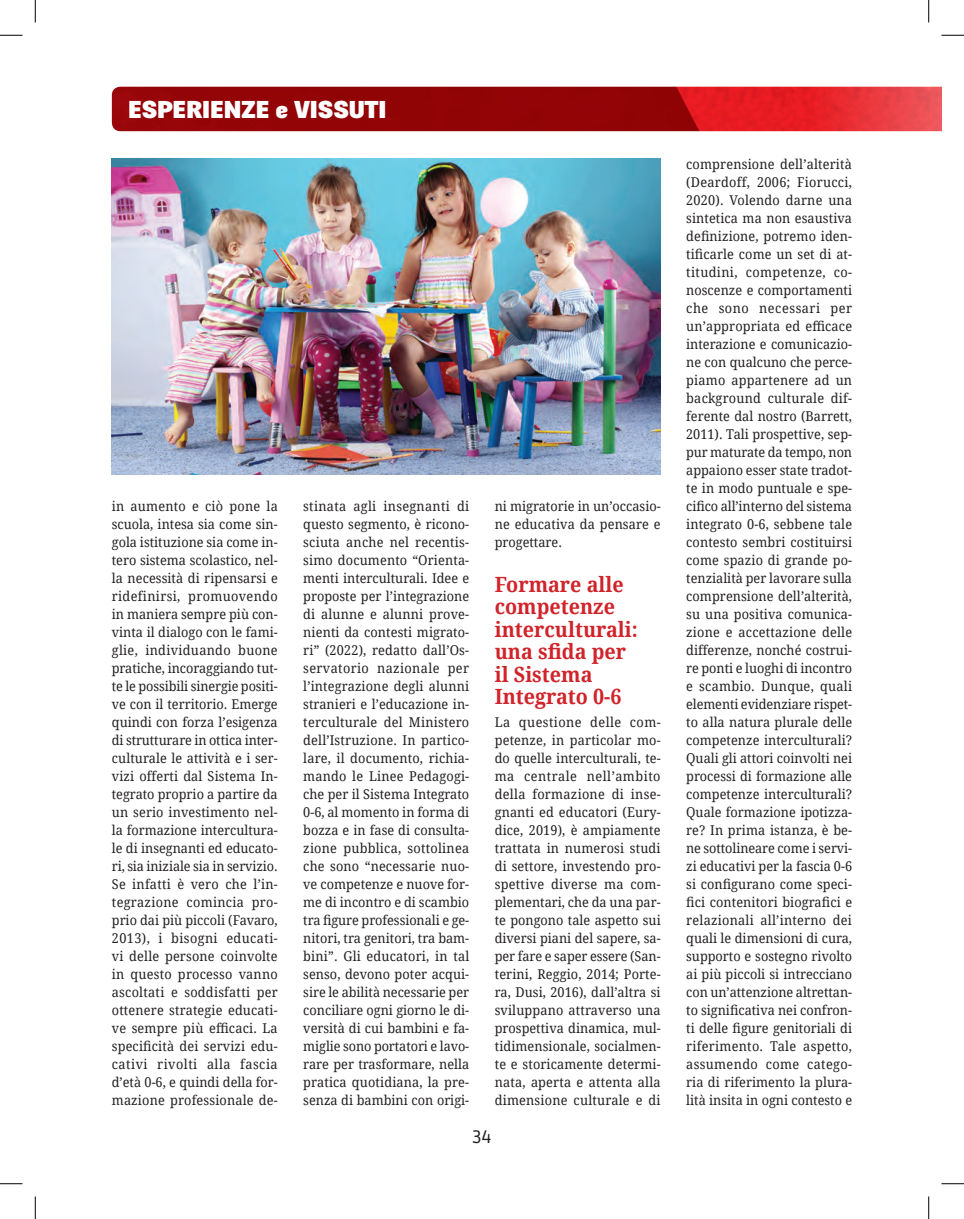
<style>
.page{position:relative;width:964px;height:1219px;background:#fff}
.page>*{position:absolute;margin:0;border:0;box-sizing:border-box;transform-origin:0 0}
.t1{font:900 24px "Fengardo Neue";color:#fff;scale:1.11 1}
.t2{font:700 21px/22.5px "Droid Serif";color:#d1232a;scale:.94 1}
.t3{font:18px "Ruda";color:#231f20}
.t4{font:13.5px/18px "Droid Serif";letter-spacing:.01em;color:#231f20;text-align:justify;scale:.94 1}
</style>
<div class="page">
<img style="left:112px;top:87px;width:829px;height:44px">
<img style="left:112px;top:159px;width:548px;height:316px">
<svg style="left:0;top:35px;width:22px;height:1px"></svg>
<svg style="left:941px;top:35px;width:22px;height:1px"></svg>
<svg style="left:0;top:1183px;width:22px;height:1px"></svg>
<svg style="left:941px;top:1183px;width:22px;height:1px"></svg>
<svg style="left:35px;top:0;width:1px;height:22px"></svg>
<svg style="left:35px;top:1196px;width:1px;height:23px"></svg>
<svg style="left:928px;top:0;width:1px;height:22px"></svg>
<svg style="left:928px;top:1196px;width:1px;height:23px"></svg>
<h1 class="t1" style="left:128px;top:96px;width:234px">ESPERIENZE e VISSUTI</h1>
<p class="t4" style="left:112px;top:496px;width:178px">in aumento e ciò pone la scuola, intesa sia come sin&shy;gola istituzione sia come in&shy;tero sistema scolastico, nel&shy;la necessità di ripensarsi e ridefinirsi, promuovendo in maniera sempre più con&shy;vinta il dialogo con le fami&shy;glie, individuando buone pratiche, incoraggiando tut&shy;te le possibili sinergie positi&shy;ve con il territorio. Emerge quindi con forza l’esigenza di strutturare in ottica inter&shy;culturale le attività e i ser&shy;vizi offerti dal Sistema In&shy;tegrato proprio a partire da un serio investimento nel&shy;la formazione intercultura&shy;le di insegnanti ed educato&shy;ri, sia iniziale sia in servizio.<br>Se infatti è vero che l’in&shy;tegrazione comincia pro&shy;prio dai più piccoli (Favaro, 2013), i bisogni educati&shy;vi delle persone coinvolte in questo processo vanno ascoltati e soddisfatti per ottenere strategie educati&shy;ve sempre più efficaci. La specificità dei servizi edu&shy;cativi rivolti alla fascia d’età 0-6, e quindi della for&shy;mazione professionale de-</p>
<p class="t4" style="left:303px;top:496px;width:178px">stinata agli insegnanti di questo segmento, è ricono&shy;sciuta anche nel recentis&shy;simo documento “Orienta&shy;menti interculturali. Idee e proposte per l’integrazione di alunne e alunni prove&shy;nienti da contesti migrato&shy;ri” (2022), redatto dall’Os&shy;servatorio nazionale per l’integrazione degli alunni stranieri e l’educazione in&shy;terculturale del Ministero dell’Istruzione. In partico&shy;lare, il documento, richia&shy;mando le Linee Pedagogi&shy;che per il Sistema Integrato 0-6, al momento in forma di bozza e in fase di consulta&shy;zione pubblica, sottolinea che sono “necessarie nuo&shy;ve competenze e nuove for&shy;me di incontro e di scambio tra figure professionali e ge&shy;nitori, tra genitori, tra bam&shy;bini”. Gli educatori, in tal senso, devono poter acqui&shy;sire le abilità necessarie per conciliare ogni giorno le di&shy;versità di cui bambini e fa&shy;miglie sono portatori e lavo&shy;rare per trasformare, nella pratica quotidiana, la pre&shy;senza di bambini con origi-</p>
<p class="t4" style="left:494px;top:496px;width:178px">ni migratorie in un’occasio&shy;ne educativa da pensare e progettare.</p>
<h2 class="t2" style="left:494px;top:572px;width:154px">Formare alle competenze interculturali: una sfida per il Sistema<br>Integrato 0-6</h2>
<p class="t4" style="left:494px;top:712px;width:178px">La questione delle com&shy;petenze, in particolar mo&shy;do quelle interculturali, te&shy;ma centrale nell’ambito della formazione di inse&shy;gnanti ed educatori (Eury&shy;dice, 2019), è ampiamente trattata in numerosi studi di settore, investendo pro&shy;spettive diverse ma com&shy;plementari, che da una par&shy;te pongono tale aspetto sui diversi piani del sapere, sa&shy;per fare e saper essere (San&shy;terini, Reggio, 2014; Porte&shy;ra, Dusi, 2016), dall’altra si sviluppano attraverso una prospettiva dinamica, mul&shy;tidimensionale, socialmen&shy;te e storicamente determi&shy;nata, aperta e attenta alla dimensione culturale e di</p>
<h3 class="t3" style="left:472px;top:1127px;width:20px">34</h3>
<p class="t4" style="left:686px;top:155px;width:178px">comprensione dell’alterità (Deardoff, 2006; Fiorucci, 2020). Volendo darne una sintetica ma non esaustiva definizione, potremo iden&shy;tificarle come un set di at&shy;titudini, competenze, co&shy;noscenze e comportamenti che sono necessari per un’appropriata ed efficace interazione e comunicazio&shy;ne con qualcuno che perce&shy;piamo appartenere ad un background culturale dif&shy;ferente dal nostro (Barrett, 2011). Tali prospettive, sep&shy;pur maturate da tempo, non appaiono esser state tradot&shy;te in modo puntuale e spe&shy;cifico all’interno del sistema integrato 0-6, sebbene tale contesto sembri costituirsi come spazio di grande po&shy;tenzialità per lavorare sulla comprensione dell’alterità, su una positiva comunica&shy;zione e accettazione delle differenze, nonché costrui&shy;re ponti e luoghi di incontro e scambio. Dunque, quali elementi evidenziare rispet&shy;to alla natura plurale delle competenze interculturali?<br>Quali gli attori coinvolti nei processi di formazione alle competenze interculturali?<br>Quale formazione ipotizza&shy;re? In prima istanza, è be&shy;ne sottolineare come i servi&shy;zi educativi per la fascia 0-6 si configurano come speci&shy;fici contenitori biografici e relazionali all’interno dei quali le dimensioni di cura, supporto e sostegno rivolto ai più piccoli si intrecciano con un’attenzione altrettan&shy;to significativa nei confron&shy;ti delle figure genitoriali di riferimento. Tale aspetto, assumendo come catego&shy;ria di riferimento la plura&shy;lità insita in ogni contesto e</p>
</div>
